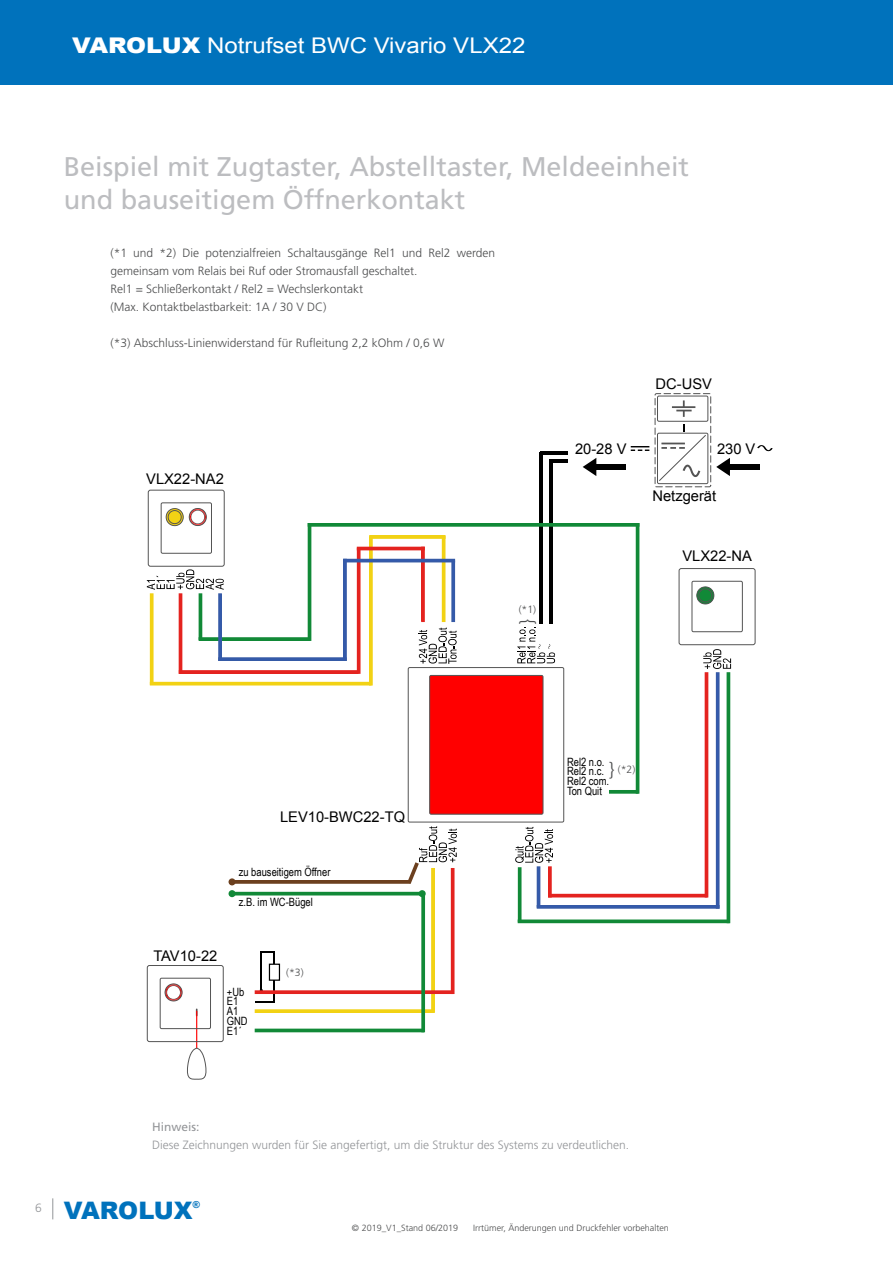
<style>
.page{position:relative;width:893px;height:1263px;background:#fff}
.page>*{position:absolute;margin:0;border:0;box-sizing:border-box;transform-origin:0 0}
.t1{font:27px "Frutiger LT";color:#bcbdc0}
.t2{font:900 24.15px "Arial";letter-spacing:-.01em;color:#0072bc}
.Aanduiding_hoofdstuk{font:21.6px "Arial";color:#fff;scale:1.11 1}
.t3{font:300 18.75px "Frutiger LT";color:#4b4c4d}
.t4{font:14.7px "Arial";color:#000}
.subtitel{font:300 12px/18px "Frutiger LT";color:#4b4c4d}
.subtitel-2{font:300 12px "Frutiger LT";color:#939598}
.subtitel-3{font:12px "Frutiger LT";color:#939598}
.t5{font:11.4px/9.8px "Arial Narrow";color:#000}
.t6{font:300 10.5px "Frutiger LT";color:#4b4c4d}
.t7{font:900 9.6px "Arial";color:#0072bc}
.t8{font:300 9px "Frutiger LT";color:#4b4c4d}
.s1{font-weight:900}
</style>
<div class="page">
<svg style="left:53px;top:1198px;width:1px;height:21px"></svg>
<div style="left:0;top:0;width:893px;height:85px;background:#0072bc"></div>
<svg style="left:631px;top:446px;width:18px;height:5px"></svg>
<svg style="left:757px;top:445px;width:16px;height:6px"></svg>
<svg style="left:716px;top:458px;width:14px;height:18px"></svg>
<div style="left:727px;top:464px;width:33px;height:5px;background:#000"></div>
<svg style="left:583px;top:458px;width:13px;height:18px"></svg>
<div style="left:594px;top:464px;width:32px;height:5px;background:#000"></div>
<div style="left:408px;top:667px;width:156px;height:155px;border:1px solid #545454"></div>
<div style="left:430px;top:675px;width:113px;height:139px;background:#f00"></div>
<div style="left:429px;top:675px;width:114px;height:139px;border:1px solid #545454"></div>
<svg style="left:419px;top:628px;width:38px;height:36px"></svg>
<svg style="left:515px;top:827px;width:38px;height:36px"></svg>
<hr style="left:549px;top:461px;width:4px;height:163px;background:#000">
<hr style="left:540px;top:453px;width:3px;height:171px;background:#000">
<div style="left:679px;top:568px;width:76px;height:77px;border:1px solid #545454;border-radius:2px"></div>
<div style="left:692px;top:581px;width:51px;height:51px;border:1px solid #545454"></div>
<svg style="left:696px;top:587px;width:18px;height:18px"></svg>
<svg style="left:165px;top:983px;width:17px;height:19px"></svg>
<hr style="left:196px;top:1011px;width:1px;height:37px;background:#f00">
<svg style="left:187px;top:1048px;width:20px;height:32px"></svg>
<div style="left:147px;top:965px;width:77px;height:77px;border:1px solid #545454;border-radius:2px"></div>
<div style="left:160px;top:978px;width:51px;height:51px;border:1px solid #545454"></div>
<div style="left:167px;top:986px;width:13px;height:13px;background:#fff;border-radius:50%"></div>
<div style="left:548px;top:866px;width:4px;height:31px;border:2px solid #e4231f"></div>
<div style="left:705px;top:672px;width:3px;height:225px;border:2px solid #e4231f"></div>
<div style="left:548px;top:894px;width:159px;height:3px;border:2px solid #e4231f"></div>
<div style="left:537px;top:866px;width:3px;height:42px;border:2px solid #365aa6"></div>
<div style="left:537px;top:905px;width:182px;height:4px;border:2px solid #365aa6"></div>
<div style="left:716px;top:672px;width:3px;height:237px;border:2px solid #365aa6"></div>
<div style="left:518px;top:867px;width:3px;height:55px;border:2px solid #118937"></div>
<div style="left:518px;top:919px;width:212px;height:4px;border:2px solid #118937"></div>
<div style="left:727px;top:672px;width:3px;height:251px;border:2px solid #118937"></div>
<svg style="left:262px;top:951px;width:12px;height:2px"></svg>
<hr style="left:274px;top:951px;width:1px;height:52px;background:#000">
<div style="left:269px;top:964px;width:10px;height:16px;background:#fff"></div>
<div style="left:269px;top:963px;width:11px;height:18px;border:1px solid #000"></div>
<svg style="left:255px;top:1002px;width:19px;height:1px"></svg>
<hr style="left:549px;top:460px;width:19px;height:3px;background:#000">
<hr style="left:540px;top:451px;width:28px;height:3px;background:#000">
<svg style="left:147px;top:569px;width:77px;height:21px"></svg>
<div style="left:150px;top:593px;width:4px;height:92px;border:2px solid #f2d214"></div>
<div style="left:442px;top:535px;width:3px;height:87px;border:2px solid #f2d214"></div>
<div style="left:150px;top:682px;width:221px;height:3px;border:2px solid #f2d214"></div>
<div style="left:369px;top:537px;width:4px;height:148px;border:2px solid #f2d214"></div>
<div style="left:369px;top:535px;width:76px;height:4px;border:2px solid #f2d214"></div>
<div style="left:179px;top:593px;width:3px;height:81px;border:2px solid #e4231f"></div>
<div style="left:179px;top:670px;width:180px;height:4px;border:2px solid #e4231f"></div>
<div style="left:421px;top:547px;width:4px;height:75px;border:2px solid #e4231f"></div>
<div style="left:357px;top:548px;width:4px;height:126px;border:2px solid #e4231f"></div>
<div style="left:357px;top:547px;width:68px;height:3px;border:2px solid #e4231f"></div>
<div style="left:199px;top:593px;width:3px;height:47px;border:2px solid #118937"></div>
<div style="left:199px;top:637px;width:111px;height:4px;border:2px solid #118937"></div>
<div style="left:308px;top:523px;width:3px;height:118px;border:2px solid #118937"></div>
<div style="left:308px;top:523px;width:331px;height:4px;border:2px solid #118937"></div>
<div style="left:609px;top:790px;width:29px;height:4px;border:2px solid #118937"></div>
<div style="left:636px;top:523px;width:3px;height:271px;border:2px solid #118937"></div>
<div style="left:431px;top:868px;width:4px;height:145px;border:2px solid #f2d214"></div>
<div style="left:255px;top:1009px;width:179px;height:4px;border:2px solid #f2d214"></div>
<div style="left:255px;top:990px;width:198px;height:4px;border:2px solid #e4231f"></div>
<div style="left:451px;top:868px;width:3px;height:126px;border:2px solid #e4231f"></div>
<div style="left:255px;top:1028px;width:169px;height:4px;border:2px solid #118937"></div>
<hr style="left:261px;top:951px;width:1px;height:39px;background:#000">
<div style="left:657px;top:433px;width:51px;height:51px;border:1px solid #545454"></div>
<div style="left:657px;top:396px;width:51px;height:26px;border:1px solid #545454"></div>
<svg style="left:672px;top:400px;width:23px;height:17px"></svg>
<svg style="left:659px;top:424px;width:47px;height:57px"></svg>
<div style="left:655px;top:393px;width:56px;height:94px;border:1px dashed #545454"></div>
<svg style="left:703px;top:649px;width:28px;height:20px"></svg>
<div style="left:148px;top:490px;width:77px;height:77px;border:1px solid #545454;border-radius:2px"></div>
<div style="left:161px;top:502px;width:51px;height:51px;border:1px solid #545454"></div>
<svg style="left:166px;top:508px;width:41px;height:18px"></svg>
<div style="left:191px;top:511px;width:13px;height:12px;background:#fff;border-radius:50%"></div>
<svg style="left:517px;top:627px;width:38px;height:36px"></svg>
<div style="left:421px;top:892px;width:4px;height:140px;border:2px solid #118937"></div>
<div style="left:218px;top:593px;width:4px;height:68px;border:2px solid #365aa6"></div>
<div style="left:218px;top:657px;width:129px;height:4px;border:2px solid #365aa6"></div>
<div style="left:343px;top:559px;width:4px;height:102px;border:2px solid #365aa6"></div>
<div style="left:343px;top:559px;width:112px;height:3px;border:2px solid #365aa6"></div>
<div style="left:451px;top:560px;width:4px;height:62px;border:2px solid #365aa6"></div>
<div style="left:231px;top:880px;width:179px;height:4px;border:2px solid #6c401f"></div>
<div style="left:232px;top:892px;width:191px;height:3px;border:2px solid #118937"></div>
<div style="left:229px;top:878px;width:7px;height:7px;border:2px solid #6c401f;border-radius:50%"></div>
<div style="left:229px;top:890px;width:7px;height:7px;border:2px solid #118937;border-radius:50%"></div>
<div style="left:419px;top:890px;width:7px;height:7px;border:2px solid #118937;border-radius:50%"></div>
<svg style="left:406px;top:826px;width:51px;height:59px"></svg>
<p class="Aanduiding_hoofdstuk" style="left:72px;top:31px;width:410px"><span class="s1">VAROLUX</span> Notrufset BWC Vivario VLX22</p>
<p class="t1" style="left:64px;top:151px;width:627px">Beispiel mit Zugtaster, Abstelltaster, Meldeeinheit</p>
<p class="t1" style="left:64px;top:184px;width:403px">und bauseitigem Öffnerkontakt</p>
<p class="subtitel" style="left:110px;top:244px;width:386px">(*1 und *2) Die potenzialfreien Schaltausgänge Rel1 und Rel2 werden gemeinsam vom Relais bei Ruf oder Stromausfall geschaltet.</p>
<p class="subtitel" style="left:110px;top:280px;width:254px">Rel1 = Schließerkontakt / Rel2 = Wechslerkontakt</p>
<p class="subtitel" style="left:110px;top:298px;width:218px">(Max. Kontaktbelastbarkeit: 1A / 30 V DC)</p>
<p class="subtitel" style="left:110px;top:334px;width:336px">(*3) Abschluss-Linienwiderstand für Rufleitung 2,2 kOhm / 0,6 W</p>
<p class="t4" style="left:146px;top:470px;width:79px">VLX22-NA2</p>
<p class="t6" style="left:519px;top:604px;width:19px">(*1)</p>
<p class="t3" style="left:516px;top:624px;width:7px;rotate:-90deg">}</p>
<p class="t4" style="left:656px;top:374px;width:58px">DC-USV</p>
<p class="t4" style="left:575px;top:439px;width:53px">20-28 V</p>
<p class="t4" style="left:717px;top:439px;width:40px">230 V</p>
<p class="t4" style="left:652px;top:486px;width:65px">Netzgerät</p>
<p class="t4" style="left:682px;top:546px;width:71px">VLX22-NA</p>
<p class="t4" style="left:280px;top:807px;width:127px">LEV10-BWC22-TQ</p>
<p class="t5" style="left:239px;top:867px;width:93px">zu bauseitigem Öffner</p>
<p class="t5" style="left:239px;top:897px;width:76px">z.B. im WC-Bügel</p>
<p class="t4" style="left:153px;top:946px;width:66px">TAV10-22</p>
<p class="t5" style="left:227px;top:986px;width:22px">+Ub<br>E1<br>A1<br>GND<br>E1´</p>
<p class="t6" style="left:286px;top:966px;width:19px">(*3)</p>
<p class="t5" style="left:567px;top:756px;width:44px">Rel2 n.o.<br>Rel2 n.c.<br>Rel2 com.<br>Ton Quit</p>
<p class="t3" style="left:609px;top:759px;width:7px">}</p>
<p class="t6" style="left:618px;top:763px;width:19px">(*2)</p>
<p class="subtitel-3" style="left:152px;top:1119px;width:49px">Hinweis:</p>
<p class="subtitel-2" style="left:152px;top:1137px;width:478px">Diese Zeichnungen wurden für Sie angefertigt, um die Struktur des Systems zu verdeutlichen.</p>
<h2 class="t2" style="left:35px;top:1193px;width:159px"><sup>6</sup> VAROLUX</h2>
<p class="t7" style="left:193px;top:1198px;width:9px">®</p>
<p class="t8" style="left:352px;top:1223px;width:108px">© 2019_V1_Stand 06/2019</p>
<p class="t8" style="left:473px;top:1223px;width:197px">Irrtümer, Änderungen und Druckfehler vorbehalten</p>
</div>
